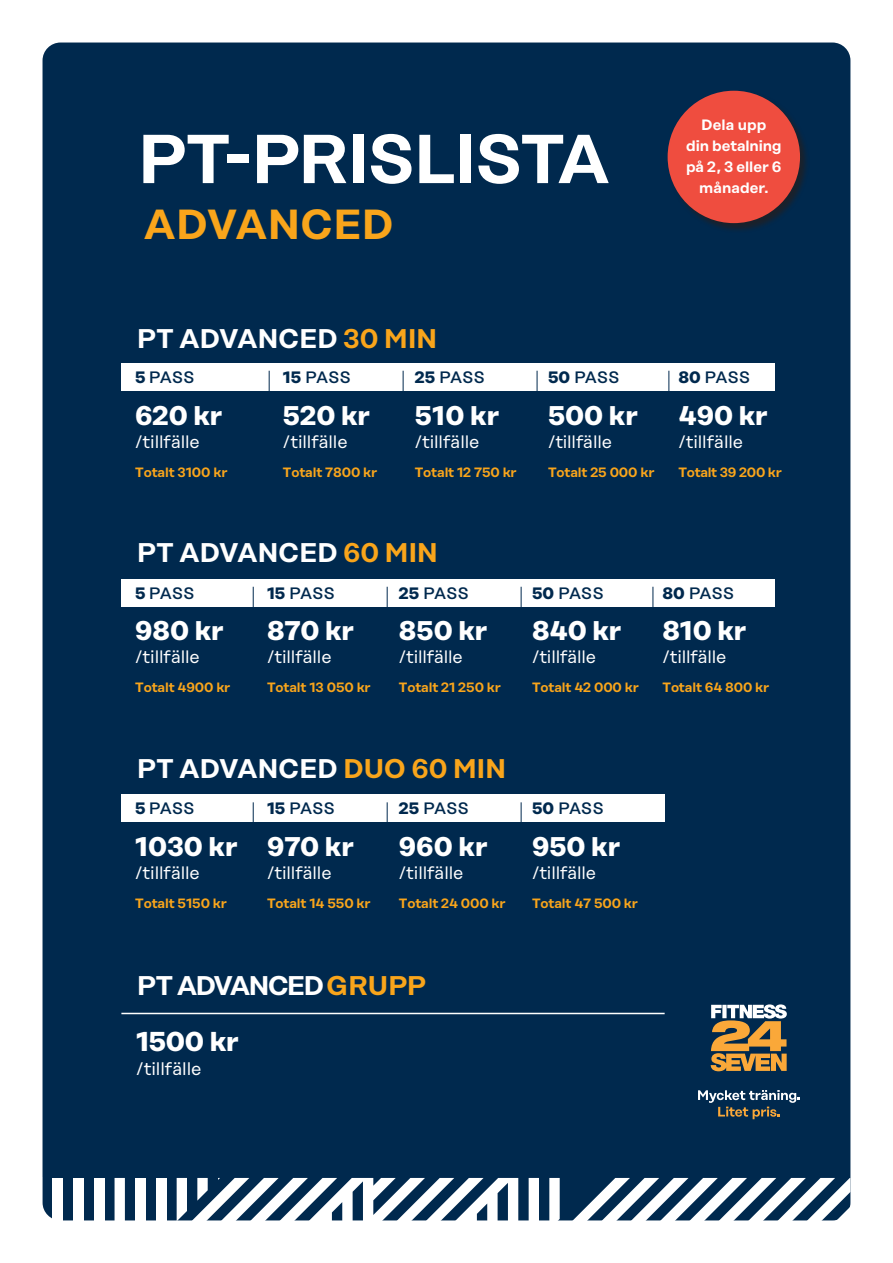
<style>
.page{position:relative;width:893px;height:1263px;background:#fff}
.page>*{position:absolute;margin:0;border:0;box-sizing:border-box;transform-origin:0 0}
.t1{font:600 69px "Rational Display";letter-spacing:-.035em;color:#fff}
.t2{font:600 42px "Rational Display";letter-spacing:-.01em;color:#f9a51b}
.t3{font:700 27.3px "Rational Display";letter-spacing:-.015em;color:#fff}
.t4{font:700 27px "Rational Display";letter-spacing:-.005em;color:#fff}
.t5{font:600 27px "Rational Display";letter-spacing:-.02em;color:#fff}
.t6{font:600 27px "Rational Display";letter-spacing:-.075em;color:#fff}
.t7{font:18.15px "Rational Display";letter-spacing:-.01em;color:#fff}
.t8{font:18px "Rational Display";letter-spacing:-.01em;color:#fff}
.t9{font:500 16.5px "Rational Display";letter-spacing:-.035em;color:#00294e}
.t10{font:600 15px/21px "Rational Display";color:#fff;text-align:center}
.t11{font:600 13.5px "Rational Display";letter-spacing:-.01em;color:#f9a51b}
.s1{color:#f9a51b}
.s2{font-weight:700}
</style>
<div class="page">
<div style="left:43px;top:43px;width:807px;height:1177px;background:#00294e;border-radius:18px"></div>
<div style="left:94px;top:1178px;width:10px;height:49px;background:#fff"></div>
<div style="left:73px;top:1178px;width:10px;height:49px;background:#fff"></div>
<div style="left:52px;top:1178px;width:11px;height:49px;background:#fff"></div>
<svg style="left:115px;top:1178px;width:735px;height:43px"></svg>
<svg style="left:711px;top:1004px;width:76px;height:67px"></svg>
<svg style="left:698px;top:1090px;width:102px;height:29px"></svg>
<div style="left:121px;top:579px;width:654px;height:27px;background:#fff"></div>
<svg style="left:253px;top:587px;width:1px;height:20px"></svg>
<svg style="left:387px;top:587px;width:1px;height:20px"></svg>
<svg style="left:521px;top:587px;width:1px;height:20px"></svg>
<svg style="left:653px;top:587px;width:1px;height:20px"></svg>
<div style="left:121px;top:794px;width:544px;height:28px;background:#fff"></div>
<hr style="left:253px;top:802px;width:1px;height:30px;background:#00294e">
<hr style="left:387px;top:802px;width:1px;height:30px;background:#00294e">
<hr style="left:521px;top:802px;width:1px;height:30px;background:#00294e">
<div style="left:121px;top:363px;width:654px;height:27px;background:#fff"></div>
<svg style="left:269px;top:371px;width:1px;height:20px"></svg>
<svg style="left:403px;top:371px;width:1px;height:20px"></svg>
<svg style="left:537px;top:371px;width:1px;height:20px"></svg>
<svg style="left:668px;top:371px;width:1px;height:20px"></svg>
<hr style="left:121px;top:1013px;width:544px;height:1px;background:#fff">
<div style="left:667px;top:91px;width:143px;height:142px;background:#231f20;opacity:.75"></div>
<div style="left:668px;top:91px;width:132px;height:132px;background:#ef4d3f;border-radius:50%"></div>
<h1 class="t1" style="left:137px;top:118px;width:475px">PT-PRISLISTA</h1>
<h2 class="t2" style="left:143px;top:199px;width:252px">ADVANCED</h2>
<p class="t10" style="left:686px;top:114px;width:97px">Dela upp<br>din betalning på 2, 3 eller 6 månader.</p>
<h3 class="t5" style="left:137px;top:322px;width:302px">PT ADVANCED <span class="s1">30 MIN</span></h3>
<p class="t9" style="left:135px;top:368px;width:61px"><span class="s2">5</span> PASS</p>
<h3 class="t4" style="left:135px;top:399px;width:89px">620 kr</h3>
<h3 class="t8" style="left:135px;top:431px;width:66px">/tillfälle</h3>
<p class="t11" style="left:135px;top:464px;width:94px">Totalt 3100 kr</p>
<p class="t9" style="left:415px;top:368px;width:72px"><span class="s2">25</span> PASS</p>
<h3 class="t4" style="left:415px;top:399px;width:86px">510 kr</h3>
<h3 class="t8" style="left:415px;top:431px;width:66px">/tillfälle</h3>
<p class="t11" style="left:415px;top:464px;width:103px">Totalt 12 750 kr</p>
<p class="t9" style="left:283px;top:368px;width:69px"><span class="s2">15</span> PASS</p>
<h3 class="t4" style="left:283px;top:399px;width:88px">520 kr</h3>
<h3 class="t8" style="left:283px;top:431px;width:66px">/tillfälle</h3>
<p class="t11" style="left:283px;top:464px;width:96px">Totalt 7800 kr</p>
<p class="t9" style="left:548px;top:368px;width:73px"><span class="s2">50</span> PASS</p>
<h3 class="t4" style="left:548px;top:399px;width:91px">500 kr</h3>
<h3 class="t8" style="left:548px;top:431px;width:66px">/tillfälle</h3>
<p class="t11" style="left:548px;top:464px;width:108px">Totalt 25 000 kr</p>
<p class="t9" style="left:678px;top:368px;width:73px"><span class="s2">80</span> PASS</p>
<h3 class="t4" style="left:678px;top:399px;width:91px">490 kr</h3>
<h3 class="t8" style="left:678px;top:431px;width:66px">/tillfälle</h3>
<p class="t11" style="left:678px;top:464px;width:105px">Totalt 39 200 kr</p>
<h3 class="t5" style="left:137px;top:537px;width:303px">PT ADVANCED <span class="s1">60 MIN</span></h3>
<p class="t9" style="left:135px;top:583px;width:61px"><span class="s2">5</span> PASS</p>
<h3 class="t4" style="left:135px;top:614px;width:90px">980 kr</h3>
<h3 class="t8" style="left:135px;top:647px;width:66px">/tillfälle</h3>
<p class="t11" style="left:135px;top:679px;width:97px">Totalt 4900 kr</p>
<p class="t9" style="left:267px;top:583px;width:69px"><span class="s2">15</span> PASS</p>
<h3 class="t4" style="left:267px;top:614px;width:88px">870 kr</h3>
<h3 class="t8" style="left:267px;top:647px;width:66px">/tillfälle</h3>
<p class="t11" style="left:267px;top:679px;width:105px">Totalt 13 050 kr</p>
<p class="t9" style="left:399px;top:583px;width:72px"><span class="s2">25</span> PASS</p>
<h3 class="t4" style="left:399px;top:614px;width:90px">850 kr</h3>
<h3 class="t8" style="left:399px;top:647px;width:66px">/tillfälle</h3>
<p class="t11" style="left:399px;top:679px;width:104px">Totalt 21 250 kr</p>
<p class="t9" style="left:532px;top:583px;width:73px"><span class="s2">50</span> PASS</p>
<h3 class="t4" style="left:532px;top:614px;width:91px">840 kr</h3>
<h3 class="t8" style="left:532px;top:647px;width:66px">/tillfälle</h3>
<p class="t11" style="left:532px;top:679px;width:108px">Totalt 42 000 kr</p>
<p class="t9" style="left:662px;top:583px;width:73px"><span class="s2">80</span> PASS</p>
<h3 class="t4" style="left:662px;top:614px;width:85px">810 kr</h3>
<h3 class="t8" style="left:662px;top:647px;width:66px">/tillfälle</h3>
<p class="t11" style="left:662px;top:679px;width:108px">Totalt 64 800 kr</p>
<h3 class="t5" style="left:137px;top:752px;width:371px">PT ADVANCED <span class="s1">DUO 60 MIN</span></h3>
<p class="t9" style="left:135px;top:799px;width:61px"><span class="s2">5</span> PASS</p>
<h3 class="t4" style="left:135px;top:830px;width:104px">1030 kr</h3>
<h3 class="t8" style="left:135px;top:862px;width:66px">/tillfälle</h3>
<p class="t11" style="left:135px;top:895px;width:93px">Totalt 5150 kr</p>
<p class="t9" style="left:399px;top:799px;width:72px"><span class="s2">25</span> PASS</p>
<h3 class="t4" style="left:399px;top:830px;width:90px">960 kr</h3>
<h3 class="t8" style="left:399px;top:862px;width:66px">/tillfälle</h3>
<p class="t11" style="left:399px;top:895px;width:108px">Totalt 24 000 kr</p>
<p class="t9" style="left:267px;top:799px;width:69px"><span class="s2">15</span> PASS</p>
<h3 class="t4" style="left:267px;top:830px;width:88px">970 kr</h3>
<h3 class="t8" style="left:267px;top:862px;width:66px">/tillfälle</h3>
<p class="t11" style="left:267px;top:895px;width:105px">Totalt 14 550 kr</p>
<p class="t9" style="left:532px;top:799px;width:73px"><span class="s2">50</span> PASS</p>
<h3 class="t4" style="left:532px;top:830px;width:90px">950 kr</h3>
<h3 class="t8" style="left:532px;top:862px;width:66px">/tillfälle</h3>
<p class="t11" style="left:532px;top:895px;width:107px">Totalt 47 500 kr</p>
<h3 class="t6" style="left:137px;top:969px;width:291px">PT ADVANCED <span class="s1">GRUPP</span></h3>
<h3 class="t3" style="left:136px;top:1025px;width:104px">1500 kr</h3>
<h3 class="t7" style="left:136px;top:1058px;width:67px">/tillfälle</h3>
</div>
